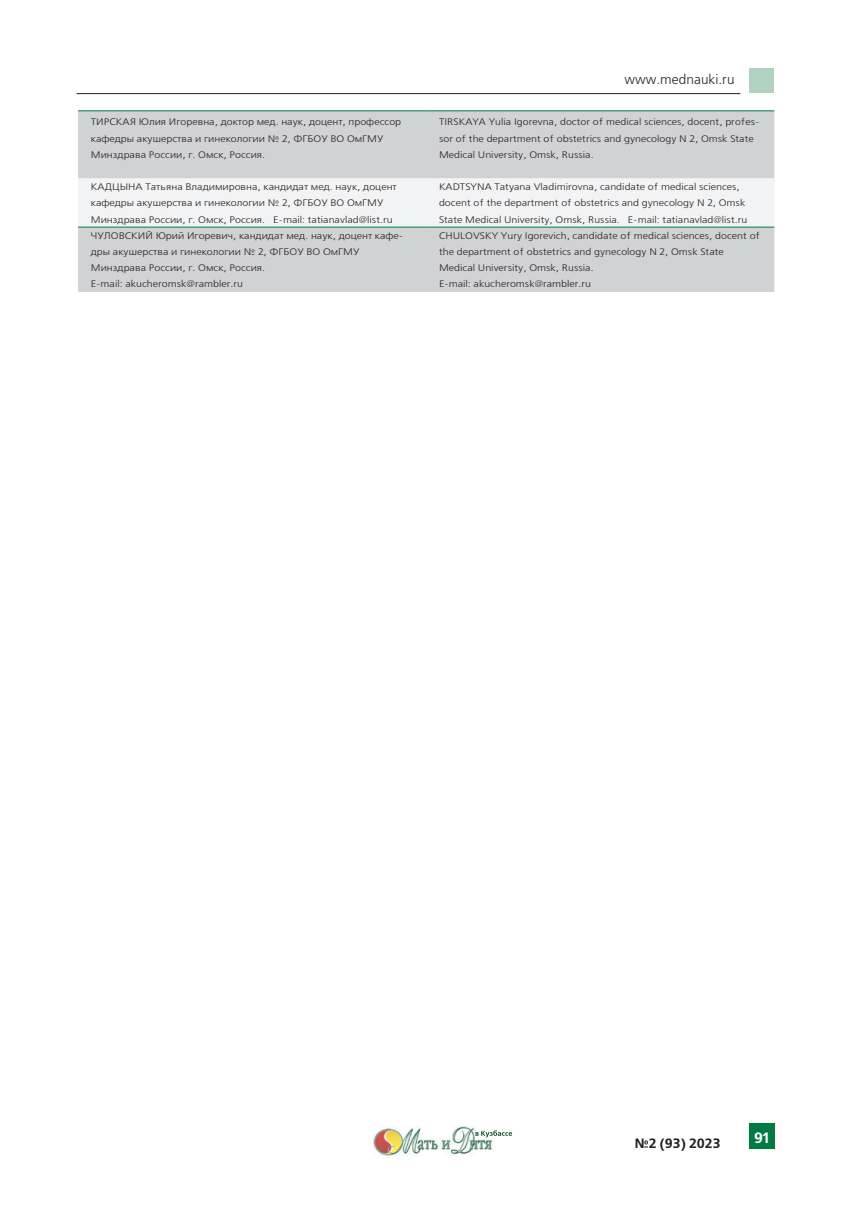
<style>
.page{position:relative;width:851px;height:1217px;background:#fff}
.page>*{position:absolute;margin:0;border:0;box-sizing:border-box;transform-origin:0 0}
.t1{font:700 15px "Free Set C";color:#fff}
.t2{font:13.5px "Free Set C";color:#231f20}
.t3{font:700 13.5px "Free Set C";color:#231f20}
.t4{font:9.45px/16.2px "Free Set C";color:#231f20;scale:1.11 1}
</style>
<div class="page">
<div style="left:748px;top:1123px;width:26px;height:25px;background:#007b44"></div>
<div style="left:749px;top:69px;width:24px;height:24px;background:#b1d2c1"></div>
<hr style="left:77px;top:93px;width:663px;height:1px;background:#231f20">
<img style="left:374px;top:1126px;width:118px;height:29px">
<img style="left:475px;top:1129px;width:37px;height:8px">
<div style="left:78px;top:111px;width:696px;height:181px;background:#d1d2d4"></div>
<div style="left:78px;top:178px;width:696px;height:49px;background:#f2f3f4"></div>
<hr style="left:78px;top:110px;width:348px;height:1px;background:#007b44">
<hr style="left:426px;top:110px;width:348px;height:1px;background:#007b44">
<hr style="left:78px;top:227px;width:348px;height:1px;background:#007b44">
<hr style="left:426px;top:227px;width:348px;height:1px;background:#007b44">
<h2 class="t2" style="left:624px;top:72px;width:112px">www.mednauki.ru</h2>
<p class="t4" style="left:91px;top:114px;width:281px">ТИРСКАЯ Юлия Игоревна, доктор мед. наук, доцент, профессор кафедры акушерства и гинекологии № 2, ФГБОУ ВО ОмГМУ<br>Минздрава России, г. Омск, Россия.</p>
<p class="t4" style="left:439px;top:114px;width:290px">TIRSKAYA Yulia Igorevna, doctor of medical sciences, docent, profes&shy;sor of the department of obstetrics and gynecology N 2, Omsk State<br>Medical University, Omsk, Russia.</p>
<p class="t4" style="left:91px;top:179px;width:277px">КАДЦЫНА Татьяна Владимировна, кандидат мед. наук, доцент кафедры акушерства и гинекологии № 2, ФГБОУ ВО ОмГМУ<br>Минздрава России, г. Омск, Россия. E-mail: tatianavlad@list.ru</p>
<p class="t4" style="left:439px;top:179px;width:279px">KADTSYNA Tatyana Vladimirovna, candidate of medical sciences, docent of the department of obstetrics and gynecology N 2, Omsk<br>State Medical University, Omsk, Russia. E-mail: tatianavlad@list.ru</p>
<p class="t4" style="left:91px;top:228px;width:283px">ЧУЛОВСКИЙ Юрий Игоревич, кандидат мед. наук, доцент кафе&shy;дры акушерства и гинекологии № 2, ФГБОУ ВО ОмГМУ Минздрава России, г. Омск, Россия.<br>E-mail: akucheromsk@rambler.ru</p>
<p class="t4" style="left:439px;top:228px;width:291px">CHULOVSKY Yury Igorevich, candidate of medical sciences, docent of the department of obstetrics and gynecology N 2, Omsk State Medical University, Omsk, Russia.<br>E-mail: akucheromsk@rambler.ru</p>
<h2 class="t3" style="left:634px;top:1135px;width:87px">№2 (93) 2023</h2>
<h1 class="t1" style="left:754px;top:1128px;width:16px">91</h1>
</div>
